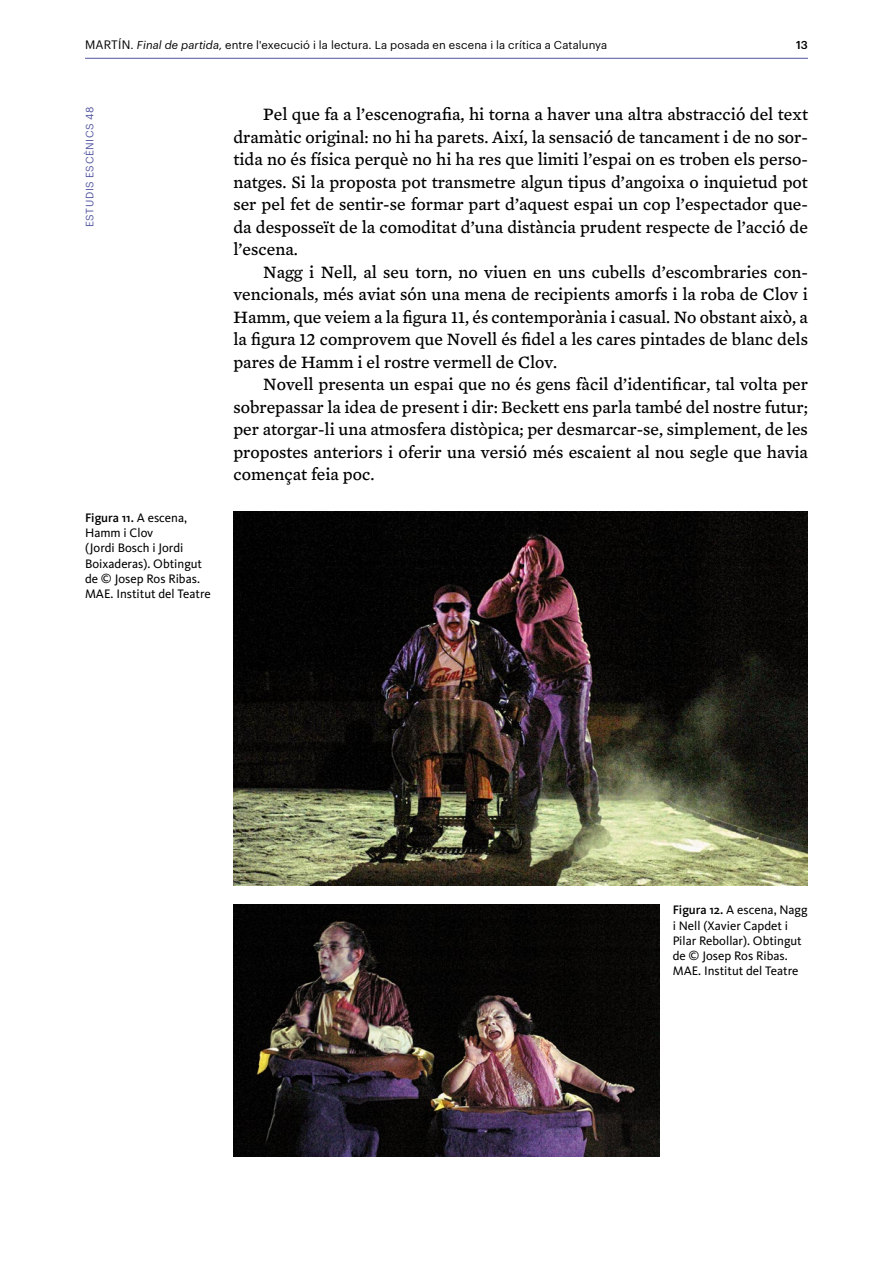
<style>
.page{position:relative;width:893px;height:1263px;background:#fff}
.page>*{position:absolute;margin:0;border:0;box-sizing:border-box;transform-origin:0 0}
.t1{font:17.7px/22.5px "Mercury Text G4 Roman";color:#000;text-align:justify}
.t2{font:12.75px/15.3px "Kievit OT";color:#000}
.t3{font:11.25px "Graphik";letter-spacing:.015em;color:#000}
.t4{font:500 11.25px "Graphik";color:#000}
.t5{font:10.5px "Graphik";letter-spacing:.055em;color:#5255a1}
.s1{font-family:"Graphik Regular SC800";font-size:12px}
.s2{font-style:italic}
.s3{font-weight:500}
</style>
<div class="page">
<hr style="left:85px;top:58px;width:723px;height:1px;background:#5255a1">
<img style="left:234px;top:512px;width:574px;height:373px">
<img style="left:234px;top:904px;width:425px;height:253px">
<p class="t3" style="left:85px;top:36px;width:524px"><span class="s1">MARTÍN</span>. <span class="s2">Final de partida</span>, entre l'execució i la lectura. La posada en escena i la crítica a Catalunya</p>
<p class="t4" style="left:796px;top:36px;width:13px">13</p>
<p class="t5" style="left:82px;top:227px;width:122px;rotate:-90deg">ESTUDIS ESCÈNICS 48</p>
<p class="t2" style="left:85px;top:510px;width:127px"><span class="s3">Figura 11.</span> A escena,<br>Hamm i Clov<br>(Jordi Bosch i Jordi<br>Boixaderas). Obtingut de © Josep Ros Ribas.<br>MAE. Institut del Teatre</p>
<p class="t1" style="left:233px;top:103px;width:576px;text-indent:30px">Pel que fa a l’escenografia, hi torna a haver una altra abstracció del text dramàtic original: no hi ha parets. Així, la sensació de tancament i de no sor&shy;tida no és física perquè no hi ha res que limiti l’espai on es troben els perso&shy;natges. Si la proposta pot transmetre algun tipus d’angoixa o inquietud pot ser pel fet de sentir-se formar part d’aquest espai un cop l’espectador que&shy;da desposseït de la comoditat d’una distància prudent respecte de l’acció de l’escena.</p>
<p class="t1" style="left:233px;top:261px;width:576px;text-indent:30px">Nagg i Nell, al seu torn, no viuen en uns cubells d’escombraries con&shy;vencionals, més aviat són una mena de recipients amorfs i la roba de Clov i Hamm, que veiem a la figura 11, és contemporània i casual. No obstant això, a la figura 12 comprovem que Novell és fidel a les cares pintades de blanc dels pares de Hamm i el rostre vermell de Clov.</p>
<p class="t1" style="left:233px;top:373px;width:576px;text-indent:30px">Novell presenta un espai que no és gens fàcil d’identificar, tal volta per sobrepassar la idea de present i dir: Beckett ens parla també del nostre futur; per atorgar-li una atmosfera distòpica; per desmarcar-se, simplement, de les propostes anteriors i oferir una versió més escaient al nou segle que havia començat feia poc.</p>
<p class="t2" style="left:673px;top:902px;width:136px"><span class="s3">Figura 12.</span> A escena, Nagg i Nell (Xavier Capdet i<br>Pilar Rebollar). Obtingut de © Josep Ros Ribas.<br>MAE. Institut del Teatre</p>
</div>
